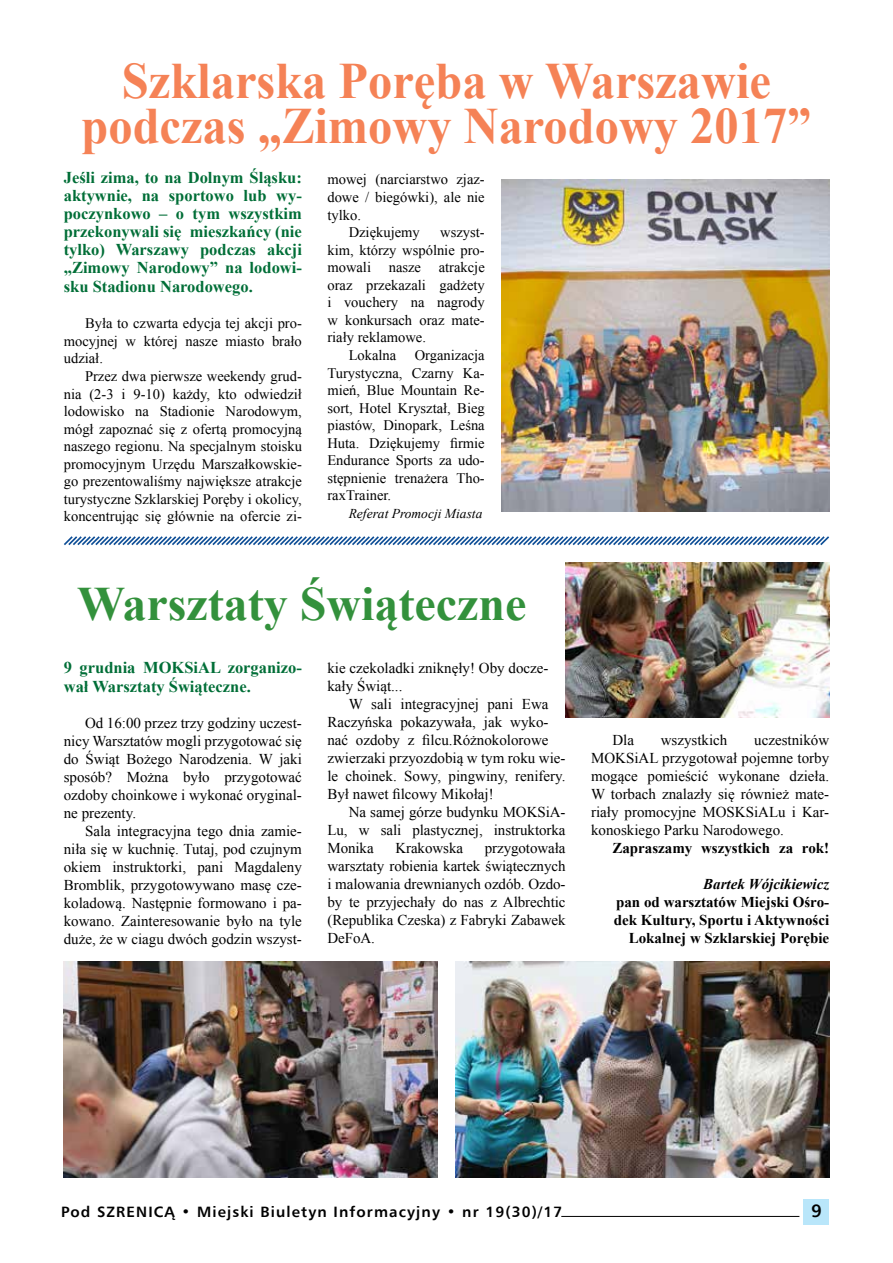
<style>
.page{position:relative;width:893px;height:1263px;background:#fff}
.page>*{position:absolute;margin:0;border:0;box-sizing:border-box;transform-origin:0 0}
.t1{font:700 51px/45px "Times New Roman";color:#f58256;text-align:center;scale:.95 1}
.t2{font:700 48px "Times New Roman";color:#33913c}
.t3{font:700 18px "Humnst 777 EU";color:#000}
.t4{font:700 16.5px/18px "Times New Roman";color:#006e37}
.t5{font:15px/18px "Times New Roman";color:#000;text-align:justify}
.t6{font:700 15px/18px "Times New Roman";color:#000;text-align:right}
.t7{font:700 15px "Humnst 777 EU";letter-spacing:.075em;color:#000}
.t8{font:italic 700 15px "Times New Roman";color:#000}
.t9{font:14.55px/17.5px "Times New Roman";color:#000;text-align:justify}
.t10{font:italic 13.5px "Times New Roman";color:#000}
</style>
<div class="page">
<div style="left:804px;top:1199px;width:25px;height:26px;background:#b9e6fa"></div>
<hr style="left:561px;top:1216px;width:238px;height:1px;background:#000">
<svg style="left:64px;top:536px;width:766px;height:10px"></svg>
<img style="left:64px;top:961px;width:374px;height:217px">
<img style="left:566px;top:563px;width:263px;height:154px">
<img style="left:456px;top:961px;width:373px;height:217px">
<img style="left:502px;top:180px;width:327px;height:332px">
<h1 class="t1" style="left:81px;top:57px;width:770px">Szklarska Poręba w Warszawie podczas „Zimowy Narodowy 2017”</h1>
<p class="t4" style="left:64px;top:168px;width:240px;text-align:justify">Jeśli zima, to na Dolnym Śląsku: aktywnie, na sportowo lub wy&shy;poczynkowo – o tym wszystkim przekonywali się mieszkańcy (nie tylko) Warszawy podczas akcji „Zimowy Narodowy” na lodowi-</p>
<p class="t4" style="left:64px;top:277px;width:191px">sku Stadionu Narodowego.</p>
<p class="t9" style="left:64px;top:314px;width:240px;text-indent:21px">Była to czwarta edycja tej akcji pro&shy;mocyjnej w której nasze miasto brało udział.</p>
<p class="t9" style="left:64px;top:367px;width:240px;text-indent:21px">Przez dwa pierwsze weekendy grud&shy;nia (2-3 i 9-10) każdy, kto odwiedził lodowisko na Stadionie Narodowym, mógł zapoznać się z ofertą promocyjną naszego regionu. Na specjalnym stoisku promocyjnym Urzędu Marszałkowskie&shy;go prezentowaliśmy największe atrakcje turystyczne Szklarskiej Poręby i okolicy, koncentrując się głównie na ofercie zi-</p>
<p class="t9" style="left:327px;top:171px;width:159px">mowej (narciarstwo zjaz-</p>
<p class="t9" style="left:327px;top:188px;width:159px">dowe / biegówki), ale nie</p>
<p class="t9" style="left:327px;top:206px;width:35px">tylko.</p>
<p class="t9" style="left:349px;top:223px;width:73px">Dziękujemy</p>
<p class="t9" style="left:440px;top:223px;width:46px">wszyst-</p>
<p class="t9" style="left:327px;top:241px;width:159px">kim, którzy wspólnie pro-</p>
<p class="t9" style="left:327px;top:258px;width:159px">mowali nasze atrakcje</p>
<p class="t9" style="left:327px;top:276px;width:159px">oraz przekazali gadżety</p>
<p class="t9" style="left:327px;top:293px;width:159px">i vouchery na nagrody</p>
<p class="t9" style="left:327px;top:311px;width:159px">w konkursach oraz mate-</p>
<p class="t9" style="left:327px;top:329px;width:100px">riały reklamowe.</p>
<p class="t9" style="left:349px;top:346px;width:49px">Lokalna</p>
<p class="t9" style="left:327px;top:346px;width:159px;text-indent:87px">Organizacja Turystyczna, Czarny Ka&shy;mień, Blue Mountain Re&shy;sort, Hotel Kryształ, Bieg piastów, Dinopark, Leśna Huta. Dziękujemy firmie Endurance Sports za udo&shy;stępnienie trenażera Tho&shy;raxTrainer.</p>
<p class="t10" style="left:349px;top:505px;width:135px">Referat Promocji Miasta</p>
<h2 class="t2" style="left:77px;top:571px;width:451px">Warsztaty Świąteczne</h2>
<p class="t4" style="left:64px;top:657px;width:240px;line-height:19.5px">9 grudnia MOKSiAL zorganizo&shy;wał Warsztaty Świąteczne.</p>
<p class="t5" style="left:64px;top:714px;width:240px;text-indent:21px">Od 16:00 przez trzy godziny uczest&shy;nicy Warsztatów mogli przygotować się do Świąt Bożego Narodzenia. W jaki sposób? Można było przygotować ozdoby choinkowe i wykonać oryginal&shy;ne prezenty.</p>
<p class="t5" style="left:64px;top:822px;width:240px;text-indent:21px">Sala integracyjna tego dnia zamie&shy;niła się w kuchnię. Tutaj, pod czujnym okiem instruktorki, pani Magdaleny Bromblik, przygotowywano masę cze&shy;koladową. Następnie formowano i pa&shy;kowano. Zainteresowanie było na tyle duże, że w ciagu dwóch godzin wszyst-</p>
<p class="t5" style="left:327px;top:658px;width:223px">kie czekoladki zniknęły! Oby docze&shy;kały Świąt...</p>
<p class="t5" style="left:327px;top:694px;width:240px;text-align:left;text-indent:21px">W sali integracyjnej pani Ewa Raczyńska pokazywała, jak wyko&shy;nać ozdoby z filcu.Różnokolorowe zwierzaki przyozdobią w tym roku wie&shy;le choinek. Sowy, pingwiny, renifery.<br>Był nawet filcowy Mikołaj!</p>
<p class="t5" style="left:327px;top:802px;width:240px;text-indent:21px">Na samej górze budynku MOKSiA-Lu, w sali plastycznej, instruktorka Monika</p>
<p class="t5" style="left:327px;top:838px;width:240px;text-indent:157px">przygotowała warsztaty robienia kartek świątecznych i malowania drewnianych ozdób. Ozdo&shy;by te przyjechały do nas z Albrechtic (Republika Czeska) z Fabryki Zabawek DeFoA.</p>
<p class="t5" style="left:395px;top:838px;width:69px">Krakowska</p>
<p class="t5" style="left:591px;top:730px;width:240px;text-indent:163px">uczestników MOKSiAL przygotował pojemne torby mogące pomieścić wykonane dzieła.<br>W torbach znalazły się również mate&shy;riały promocyjne MOSKSiALu i Kar&shy;konoskiego Parku Narodowego.</p>
<p class="t6" style="left:612px;top:838px;width:218px">Zapraszamy wszystkich za rok!</p>
<p class="t8" style="left:703px;top:873px;width:127px">Bartek Wójcikiewicz</p>
<p class="t6" style="left:614px;top:892px;width:217px">pan od warsztatów Miejski Ośro&shy;dek Kultury, Sportu i Aktywności<br>Lokalnej w Szklarskiej Porębie</p>
<p class="t5" style="left:612px;top:730px;width:23px">Dla</p>
<p class="t5" style="left:661px;top:730px;width:68px">wszystkich</p>
<p class="t7" style="left:61px;top:1202px;width:503px">Pod SZRENICĄ • Miejski Biuletyn Informacyjny • nr 19(30)/17</p>
<p class="t3" style="left:811px;top:1199px;width:12px">9</p>
</div>
